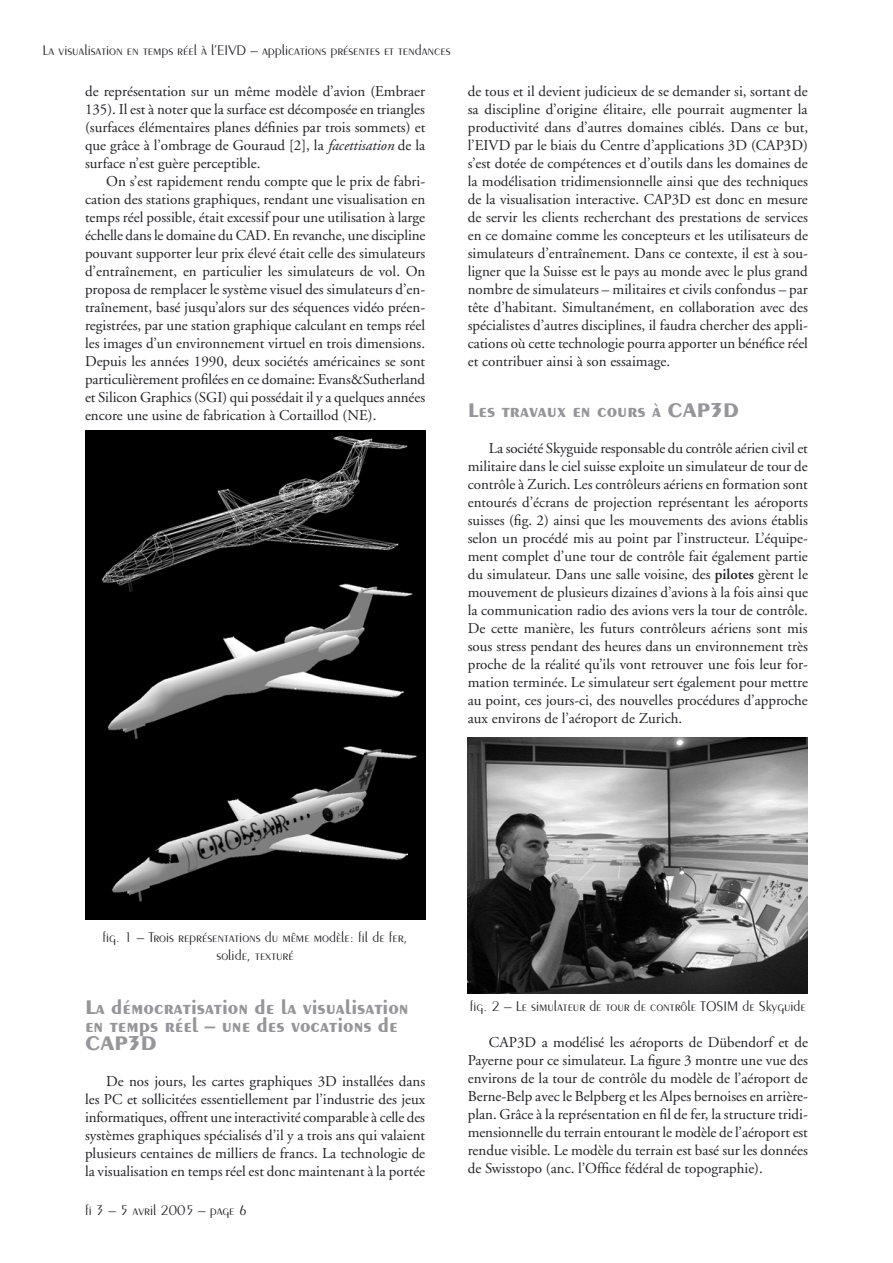
<style>
.page{position:relative;width:893px;height:1263px;background:#fff}
.page>*{position:absolute;margin:0;border:0;box-sizing:border-box;transform-origin:0 0}
.t1{font:700 21px/18px "Peignot";color:#96969a}
.t2{font:15px/18px "Adobe Garamond";color:#212125;text-align:justify}
.t3{font:300 15px/18px "Peignot";color:#212125;text-align:center}
.s1{font-style:italic}
.s2{font-weight:600}
</style>
<div class="page">
<img style="left:85px;top:431px;width:340px;height:489px">
<img style="left:468px;top:738px;width:340px;height:255px">
<p class="t3" style="left:43px;top:40px;width:409px">La visualisation en temps réel à l’EIVD – applications présentes et tendances</p>
<p class="t2" style="left:85px;top:83px;width:342px">de représentation sur un même modèle d’avion (Embraer 135). Il est à noter que la surface est décomposée en triangles (surfaces élémentaires planes définies par trois sommets) et que grâce à l’ombrage de Gouraud [2], la <span class="s1">facettisation</span> de la surface n’est guère perceptible.</p>
<p class="t2" style="left:85px;top:173px;width:342px;text-indent:21px">On s’est rapidement rendu compte que le prix de fabri&shy;cation des stations graphiques, rendant une visualisation en temps réel possible, était excessif pour une utilisation à large échelle dans le domaine du CAD. En revanche, une discipline pouvant supporter leur prix élevé était celle des simulateurs d’entraînement, en particulier les simulateurs de vol. On proposa de remplacer le système visuel des simulateurs d’en&shy;traînement, basé jusqu’alors sur des séquences vidéo préen&shy;registrées, par une station graphique calculant en temps réel les images d’un environnement virtuel en trois dimensions.<br>Depuis les années 1990, deux sociétés américaines se sont particulièrement profilées en ce domaine: Evans&amp;Sutherland et Silicon Graphics (SGI) qui possédait il y a quelques années encore une usine de fabrication à Cortaillod (NE).</p>
<p class="t2" style="left:468px;top:83px;width:342px">de tous et il devient judicieux de se demander si, sortant de sa discipline d’origine élitaire, elle pourrait augmenter la productivité dans d’autres domaines ciblés. Dans ce but, l’EIVD par le biais du Centre d’applications 3D (CAP3D) s’est dotée de compétences et d’outils dans les domaines de la modélisation tridimensionnelle ainsi que des techniques de la visualisation interactive. CAP3D est donc en mesure de servir les clients recherchant des prestations de services en ce domaine comme les concepteurs et les utilisateurs de simulateurs d’entraînement. Dans ce contexte, il est à sou&shy;ligner que la Suisse est le pays au monde avec le plus grand nombre de simulateurs – militaires et civils confondus – par tête d’habitant. Simultanément, en collaboration avec des spécialistes d’autres disciplines, il faudra chercher des appli&shy;cations où cette technologie pourra apporter un bénéfice réel et contribuer ainsi à son essaimage.</p>
<h1 class="t1" style="left:468px;top:401px;width:273px">Les travaux en cours à CAP3D</h1>
<p class="t2" style="left:468px;top:440px;width:342px;text-indent:21px">La société Skyguide responsable du contrôle aérien civil et militaire dans le ciel suisse exploite un simulateur de tour de contrôle à Zurich. Les contrôleurs aériens en formation sont entourés d’écrans de projection représentant les aéroports suisses (fig. 2) ainsi que les mouvements des avions établis selon un procédé mis au point par l’instructeur. L’équipe&shy;ment complet d’une tour de contrôle fait également partie du simulateur. Dans une salle voisine, des <span class="s2">pilotes</span> gèrent le mouvement de plusieurs dizaines d’avions à la fois ainsi que la communication radio des avions vers la tour de contrôle.<br>De cette manière, les futurs contrôleurs aériens sont mis sous stress pendant des heures dans un environnement très proche de la réalité qu’ils vont retrouver une fois leur for&shy;mation terminée. Le simulateur sert également pour mettre au point, ces jours-ci, des nouvelles procédures d’approche aux environs de l’aéroport de Zurich.</p>
<p class="t3" style="left:103px;top:928px;width:307px">fig. 1 – Trois représentations du même modèle: fil de fer, solide, texturé</p>
<h1 class="t1" style="left:85px;top:998px;width:325px">La démocratisation de la visualisation en temps réel – une des vocations de<br>CAP3D</h1>
<p class="t2" style="left:85px;top:1073px;width:342px;text-indent:21px">De nos jours, les cartes graphiques 3D installées dans les PC et sollicitées essentiellement par l’industrie des jeux informatiques, offrent une interactivité comparable à celle des systèmes graphiques spécialisés d’il y a trois ans qui valaient plusieurs centaines de milliers de francs. La technologie de la visualisation en temps réel est donc maintenant à la portée</p>
<p class="t3" style="left:85px;top:1200px;width:164px">fi 3 – 5 avril 2005 – page 6</p>
<p class="t3" style="left:470px;top:997px;width:337px">fig. 2 – Le simulateur de tour de contrôle TOSIM de Skyguide</p>
<p class="t2" style="left:468px;top:1034px;width:342px;text-indent:21px">CAP3D a modélisé les aéroports de Dübendorf et de Payerne pour ce simulateur. La figure 3 montre une vue des environs de la tour de contrôle du modèle de l’aéroport de Berne-Belp avec le Belpberg et les Alpes bernoises en arrière&shy;plan. Grâce à la représentation en fil de fer, la structure tridi&shy;mensionnelle du terrain entourant le modèle de l’aéroport est rendue visible. Le modèle du terrain est basé sur les données de Swisstopo (anc. l’Office fédéral de topographie).</p>
</div>
